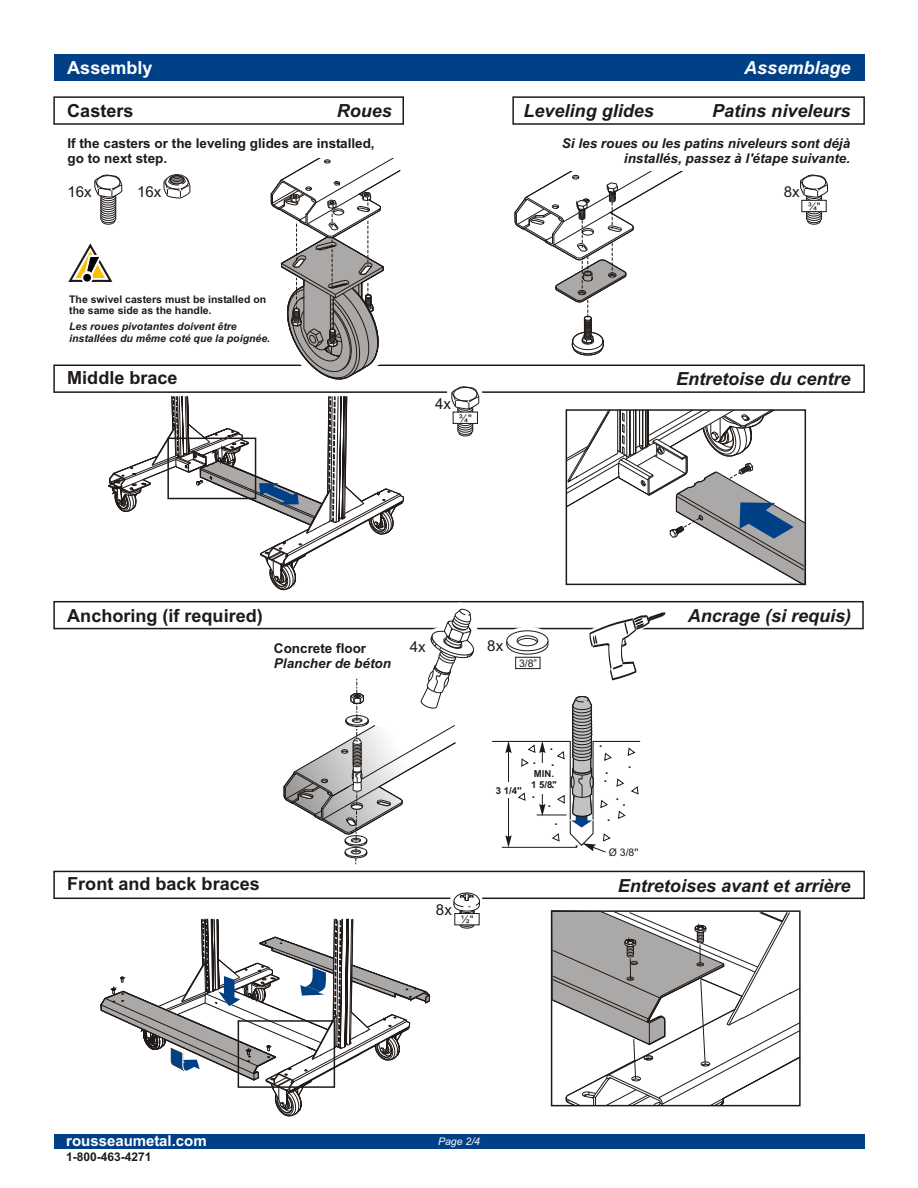
<style>
.page{position:relative;width:918px;height:1188px;background:#fff}
.page>*{position:absolute;margin:0;border:0;box-sizing:border-box;transform-origin:0 0}
.t1{font:italic 700 18px "Arial";color:#1f1a17}
.t2{font:700 18px "Arial";color:#1f1a17}
.t3{font:italic 700 18px "Arial";color:#fff}
.t4{font:700 18px "Arial";color:#fff}
.t5{font:16.35px/16.4px "Arial";color:#1f1a17}
.t6{font:15.15px "Arial";color:#1f1a17}
.t7{font:700 15px "Arial";color:#fff}
.t8{font:italic 700 13.5px/15.1px "Arial";color:#1f1a17;text-align:right}
.t9{font:700 13.5px/15.1px "Arial";color:#1f1a17}
.t10{font:700 12px "Arial";color:#1f1a17}
.t11{font:italic 700 10.5px/11.7px "Arial";color:#1f1a17}
.t12{font:700 10.5px/11.7px "Arial";color:#1f1a17}
.t13{font:10.5px "Arial";color:#1f1a17}
.t14{font:italic 10.5px "Arial";color:#fff}
.t15{font:700 9.6px/10.6px "Arial";color:#1f1a17}
</style>
<div class="page">
<div style="left:53px;top:365px;width:812px;height:28px;background:#fff;border:2px solid #1f1a17"></div>
<div style="left:54px;top:54px;width:810px;height:27px;background:#004087"></div>
<div style="left:512px;top:96px;width:353px;height:29px;background:#fff;border:2px solid #1f1a17"></div>
<div style="left:53px;top:871px;width:812px;height:28px;background:#fff;border:2px solid #1f1a17"></div>
<svg style="left:800px;top:174px;width:28px;height:51px"></svg>
<div style="left:802px;top:200px;width:24px;height:12px;background:#fff;border:1px solid #1f1a17"></div>
<svg style="left:449px;top:892px;width:33px;height:37px"></svg>
<div style="left:455px;top:913px;width:24px;height:12px;background:#fff;border:1px solid #1f1a17"></div>
<div style="left:53px;top:96px;width:351px;height:29px;border:2px solid #1f1a17"></div>
<svg style="left:514px;top:171px;width:169px;height:185px"></svg>
<svg style="left:121px;top:870px;width:251px;height:279px"></svg>
<div style="left:53px;top:601px;width:811px;height:28px;border:2px solid #1f1a17"></div>
<svg style="left:503px;top:627px;width:49px;height:31px"></svg>
<div style="left:517px;top:636px;width:21px;height:10px;border:1px solid #1f1a17;border-radius:50%"></div>
<div style="left:507px;top:631px;width:41px;height:20px;border:1px solid #1f1a17;border-radius:50%"></div>
<svg style="left:506px;top:638px;width:43px;height:16px"></svg>
<div style="left:516px;top:657px;width:24px;height:12px;background:#fff;border:1px solid #1f1a17"></div>
<svg style="left:100px;top:873px;width:330px;height:258px"></svg>
<div style="left:54px;top:1134px;width:810px;height:14px;background:#004087"></div>
<svg style="left:587px;top:612px;width:82px;height:69px"></svg>
<svg style="left:565px;top:409px;width:242px;height:177px"></svg>
<svg style="left:492px;top:696px;width:149px;height:157px"></svg>
<svg style="left:551px;top:910px;width:250px;height:197px"></svg>
<svg style="left:68px;top:158px;width:415px;height:707px"></svg>
<p class="t3" style="left:744px;top:61px;width:108px">Assemblage</p>
<p class="t1" style="left:712px;top:104px;width:140px">Patins niveleurs</p>
<p class="t4" style="left:67px;top:61px;width:87px">Assembly</p>
<p class="t2" style="left:67px;top:104px;width:68px">Casters</p>
<p class="t1" style="left:337px;top:104px;width:57px">Roues</p>
<p class="t1" style="left:523px;top:104px;width:132px">Leveling glides</p>
<p class="t9" style="left:67px;top:137px;width:309px">If the casters or the leveling glides are installed, go to next step.</p>
<p class="t8" style="left:562px;top:137px;width:290px">Si les roues ou les patins niveleurs sont déjà installés, passez à l'étape suivante.</p>
<p class="t6" style="left:67px;top:186px;width:26px">16x</p>
<p class="t6" style="left:137px;top:185px;width:26px">16x</p>
<p class="t12" style="left:69px;top:294px;width:198px">The swivel casters must be installed on the same side as the handle.</p>
<p class="t11" style="left:69px;top:322px;width:202px">Les roues pivotantes doivent être installées du même coté que la poignée.</p>
<p class="t2" style="left:67px;top:371px;width:112px">Middle brace</p>
<p class="t6" style="left:435px;top:398px;width:17px">4x</p>
<p class="t13" style="left:459px;top:414px;width:14px">¾"</p>
<p class="t6" style="left:784px;top:186px;width:17px">8x</p>
<p class="t13" style="left:808px;top:202px;width:14px">¾"</p>
<p class="t1" style="left:676px;top:372px;width:176px">Entretoise du centre</p>
<p class="t2" style="left:67px;top:609px;width:197px">Anchoring (if required)</p>
<p class="t9" style="left:274px;top:642px;width:94px">Concrete floor</p>
<p class="t8" style="left:274px;top:657px;width:119px">Plancher de béton</p>
<p class="t6" style="left:410px;top:641px;width:17px">24x</p>
<p class="t6" style="left:487px;top:640px;width:17px">8x</p>
<p class="t13" style="left:519px;top:659px;width:20px">3/8”</p>
<p class="t1" style="left:688px;top:609px;width:165px">Ancrage (si requis)</p>
<p class="t2" style="left:67px;top:877px;width:194px">Front and back braces</p>
<p class="t6" style="left:436px;top:904px;width:17px">8x</p>
<p class="t13" style="left:461px;top:916px;width:14px">½"</p>
<p class="t15" style="left:496px;top:786px;width:27px">3 1/4''</p>
<p class="t5" style="left:549px;top:737px;width:7px">. .</p>
<p class="t5" style="left:547px;top:775px;width:9px;line-height:18.9px">. .</p>
<p class="t5" style="left:532px;top:751px;width:6px">.</p>
<p class="t15" style="left:531px;top:769px;width:27px">MIN.<br>1 5/8''</p>
<p class="t5" style="left:531px;top:785px;width:6px">.</p>
<p class="t5" style="left:554px;top:812px;width:6px">.</p>
<p class="t5" style="left:574px;top:835px;width:6px">.</p>
<p class="t5" style="left:599px;top:734px;width:6px">.</p>
<p class="t5" style="left:605px;top:762px;width:6px">.</p>
<p class="t5" style="left:603px;top:769px;width:6px">.</p>
<p class="t5" style="left:628px;top:756px;width:6px">.</p>
<p class="t5" style="left:615px;top:788px;width:6px">.</p>
<p class="t5" style="left:622px;top:793px;width:6px">.</p>
<p class="t5" style="left:607px;top:809px;width:6px">.</p>
<p class="t13" style="left:609px;top:849px;width:31px">Ø 3/8''</p>
<p class="t1" style="left:618px;top:878px;width:234px">Entretoises avant et arrière</p>
<p class="t7" style="left:66px;top:1135px;width:142px">rousseaumetal.com</p>
<p class="t14" style="left:438px;top:1137px;width:44px">Page 2/4</p>
<p class="t10" style="left:66px;top:1152px;width:87px">1-800-463-4271</p>
</div>
